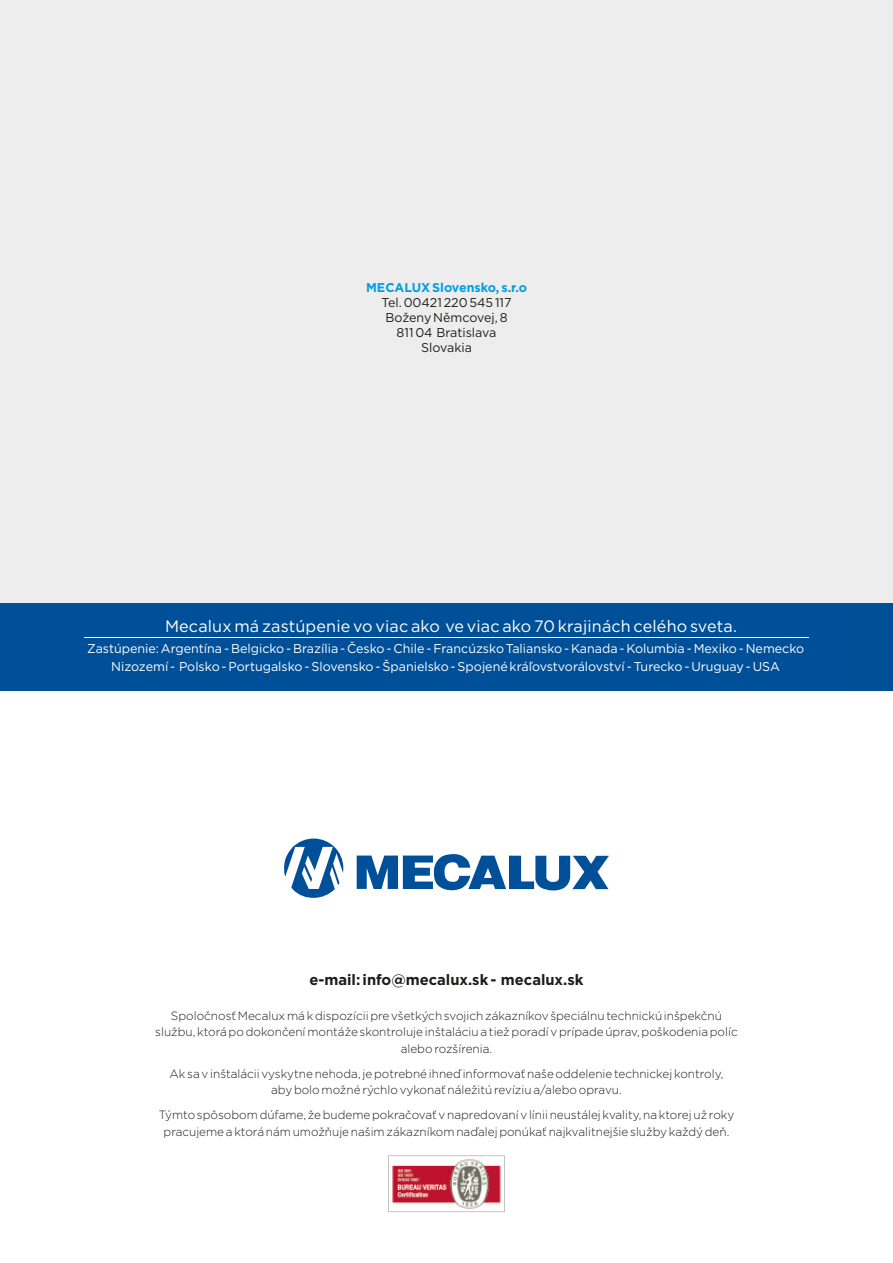
<style>
.page{position:relative;width:893px;height:1263px;background:#fff}
.page>*{position:absolute;margin:0;border:0;box-sizing:border-box;transform-origin:0 0}
.t1{font:16.5px "Gotham";letter-spacing:.01em;color:#fff}
.t2{font:700 15px "Gotham";color:#1d1d1b}
.t3{font:12.75px/18px "Gotham";color:#fff;text-align:center}
.t4{font:12.75px/15px "Gotham";color:#1d1d1b;text-align:center}
.t5{font:700 12.75px "Gotham";color:#009fe3}
.t6{font:300 12px/16.5px "Gotham";color:#1d1d1b;text-align:center}
</style>
<div class="page">
<div style="left:0;top:0;width:893px;height:670px;background:#ededed"></div>
<svg style="left:388px;top:1156px;width:117px;height:56px"></svg>
<svg style="left:284px;top:838px;width:59px;height:60px"></svg>
<svg style="left:357px;top:854px;width:252px;height:37px"></svg>
<div style="left:0;top:603px;width:893px;height:88px;background:#005099"></div>
<hr style="left:84px;top:638px;width:725px;height:1px;background:#fff">
<p class="t5" style="left:366px;top:279px;width:162px">MECALUX Slovensko, s.r.o</p>
<p class="t4" style="left:382px;top:294px;width:131px">Tel. 00421 220 545 117<br>Boženy Němcovej, 8<br>811 04 Bratislava<br>Slovakia</p>
<h1 class="t1" style="left:165px;top:616px;width:573px">Mecalux má zastúpenie vo viac ako ve viac ako 70 krajinách celého sveta.</h1>
<p class="t3" style="left:87px;top:639px;width:719px">Zastúpenie: Argentína - Belgicko - Brazília - Česko - Chile - Francúzsko Taliansko - Kanada - Kolumbia - Mexiko - Nemecko<br>Nizozemí - Polsko - Portugalsko - Slovensko - Španielsko - Spojené kráľovstvorálovství - Turecko - Uruguay - USA</p>
<p class="t2" style="left:309px;top:969px;width:276px">e-mail: info@mecalux.sk - mecalux.sk</p>
<p class="t6" style="left:155px;top:1007px;width:584px">Spoločnosť Mecalux má k dispozícii pre všetkých svojich zákazníkov špeciálnu technickú inšpekčnú službu, ktorá po dokončení montáže skontroluje inštaláciu a tiež poradí v prípade úprav, poškodenia políc alebo rozšírenia.</p>
<p class="t6" style="left:170px;top:1065px;width:555px">Ak sa v inštalácii vyskytne nehoda, je potrebné ihneď informovať naše oddelenie technickej kontroly, aby bolo možné rýchlo vykonať náležitú revíziu a/alebo opravu.</p>
<p class="t6" style="left:159px;top:1106px;width:577px">Týmto spôsobom dúfame, že budeme pokračovať v napredovaní v línii neustálej kvality, na ktorej už roky pracujeme a ktorá nám umožňuje našim zákazníkom naďalej ponúkať najkvalitnejšie služby každý deň.</p>
</div>
